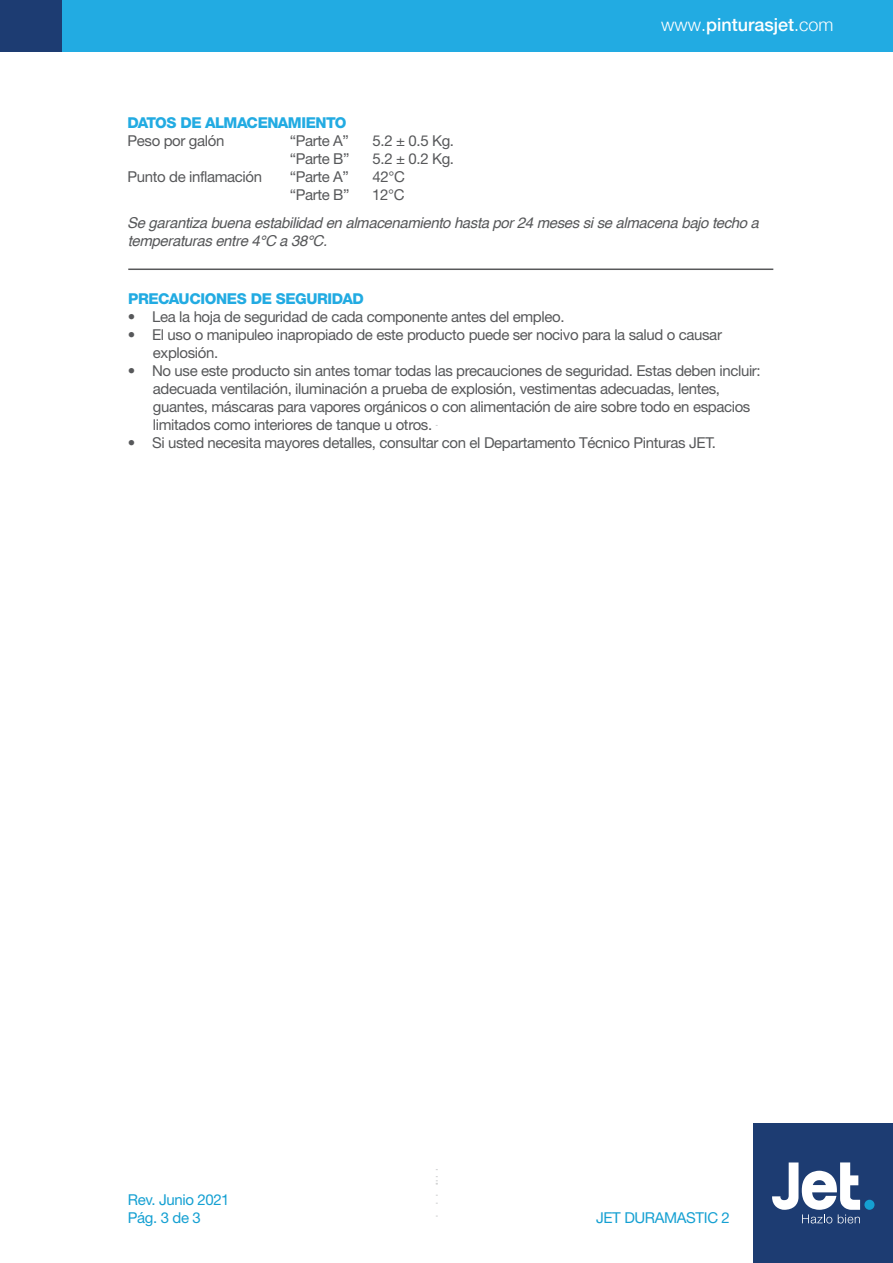
<style>
.page{position:relative;width:893px;height:1263px;background:#fff}
.page>*{position:absolute;margin:0;border:0;box-sizing:border-box;transform-origin:0 0}
.t1{font:500 18px "Helvetica Neue";color:#fff}
.t2{font:15px/18px "Helvetica Neue";letter-spacing:-.025em;color:#57585a}
.t3{font:italic 15px/18px "Helvetica";letter-spacing:-.025em;color:#57585a}
.t4{font:800 15px "Helvetica Neue";letter-spacing:-.025em;color:#22abe2}
.t5{font:15px/18px "Helvetica Neue";letter-spacing:-.025em;color:#15a0d2}
.s1{font-weight:300}
</style>
<div class="page">
<hr style="left:128px;top:268px;width:645px;height:2px;background:#57585a">
<div style="left:753px;top:1123px;width:140px;height:140px;background:#1d3c72"></div>
<div style="left:864px;top:1200px;width:10px;height:10px;background:#15a0d2;border-radius:50%"></div>
<svg style="left:772px;top:1162px;width:88px;height:61px"></svg>
<div style="left:0;top:0;width:893px;height:52px;background:#22abe2"></div>
<div style="left:1px;top:0;width:61px;height:52px;background:#1d3c72"></div>
<p class="t1" style="left:661px;top:10px;width:174px"><span class="s1">www.</span>pinturasjet<span class="s1">.com</span></p>
<p class="t4" style="left:127px;top:114px;width:221px">DATOS DE ALMACENAMIENTO</p>
<p class="t2" style="left:128px;top:131px;width:98px">Peso por galón</p>
<p class="t2" style="left:128px;top:167px;width:136px">Punto de inflamación</p>
<p class="t3" style="left:127px;top:214px;width:633px">Se garantiza buena estabilidad en almacenamiento hasta por 24 meses si se almacena bajo techo a temperaturas entre 4°C a 38°C.</p>
<p class="t2" style="left:290px;top:131px;width:61px;text-align:justify">“Parte A” “Parte B” “Parte A” “Parte B”</p>
<p class="t2" style="left:372px;top:132px;width:83px">5.2 ± 0.5 Kg.<br>5.2 ± 0.2 Kg.<br>42°C<br>12°C</p>
<p class="t4" style="left:128px;top:289px;width:237px">PRECAUCIONES DE SEGURIDAD</p>
<p class="t2" style="left:128px;top:307px;width:438px">• Lea la hoja de seguridad de cada componente antes del empleo.</p>
<p class="t2" style="left:153px;top:325px;width:570px;text-indent:-25px">• El uso o manipuleo inapropiado de este producto puede ser nocivo para la salud o causar explosión.</p>
<p class="t2" style="left:153px;top:361px;width:609px;text-indent:-25px">• No use este producto sin antes tomar todas las precauciones de seguridad. Estas deben incluir: adecuada ventilación, iluminación a prueba de explosión, vestimentas adecuadas, lentes, guantes, máscaras para vapores orgánicos o con alimentación de aire sobre todo en espacios limitados como interiores de tanque u otros.</p>
<p class="t2" style="left:128px;top:433px;width:590px">• Si usted necesita mayores detalles, consultar con el Departamento Técnico Pinturas JET.</p>
<p class="t5" style="left:128px;top:1191px;width:103px">Rev. Junio 2021<br>Pág. 3 de 3</p>
<p class="t5" style="left:596px;top:1209px;width:135px">JET DURAMASTIC 2</p>
</div>
